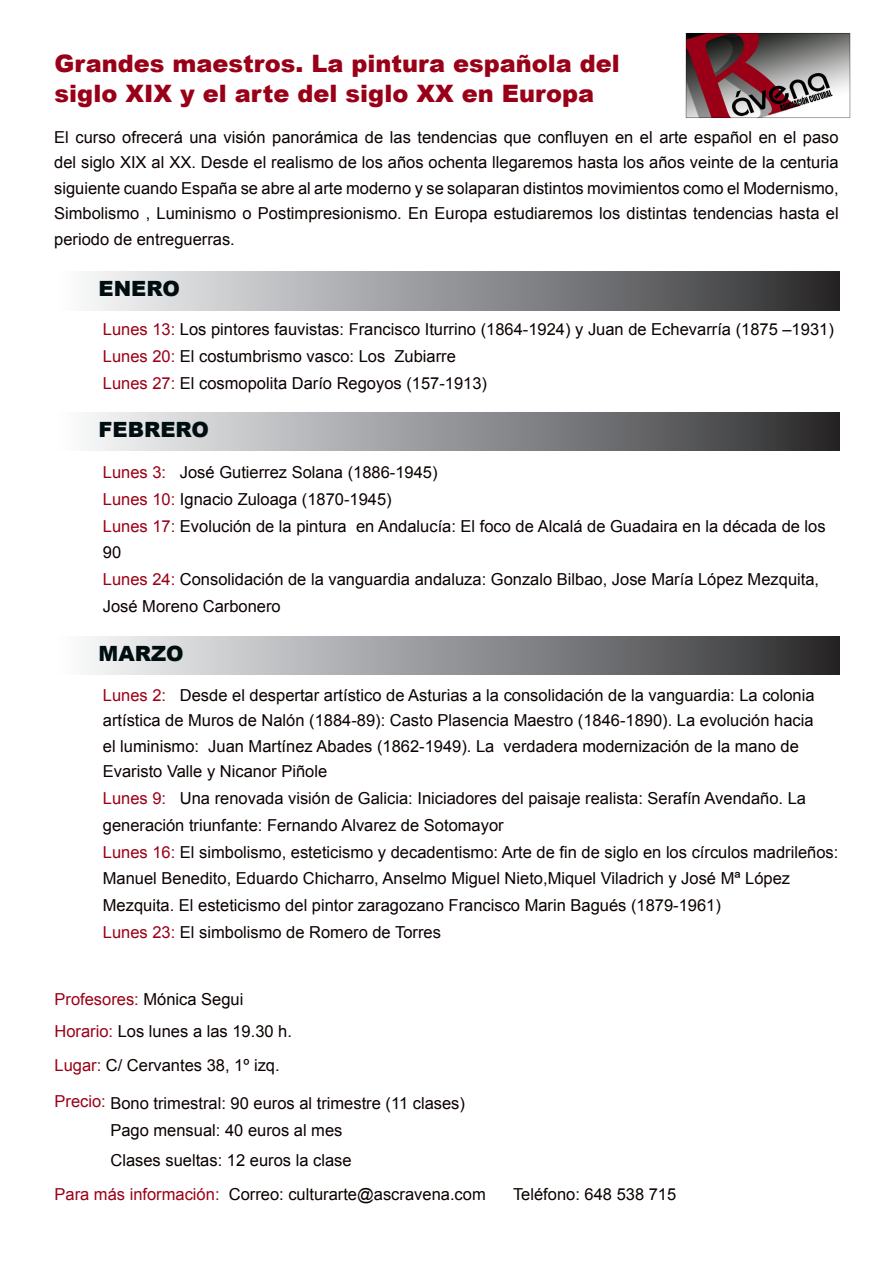
<style>
.page{position:relative;width:893px;height:1263px;background:#fff}
.page>*{position:absolute;margin:0;border:0;box-sizing:border-box;transform-origin:0 0}
.t1{font:900 24px/30px "Arial";color:#990017}
.t2{font:900 21px "Arial";color:#000e10}
.t3{font:16.5px/25.5px "Arial";color:#0c0101}
.t4{font:16.5px/25.5px "Arial";color:#0c0100;text-align:justify}
.t5{font:16.5px "Arial";color:#990017}
.s1{color:#990017}
.s2{color:#0c0101}
</style>
<div class="page">
<img style="left:685px;top:33px;width:166px;height:86px">
<div style="left:55px;top:272px;width:785px;height:38px;background:linear-gradient(to right,#fcfeff,#2d2d2f)"></div>
<div style="left:55px;top:412px;width:785px;height:38px;background:linear-gradient(to right,#fcfeff,#2d2d2f)"></div>
<div style="left:55px;top:636px;width:785px;height:39px;background:linear-gradient(to right,#fcfeff,#2d2d2f)"></div>
<p class="t1" style="left:55px;top:48px;width:567px">Grandes maestros. La pintura española del siglo XIX y el arte del siglo XX en Europa</p>
<p class="t4" style="left:54px;top:124px;width:786px">El curso ofrecerá una visión panorámica de las tendencias que confluyen en el arte español en el paso del siglo XIX al XX. Desde el realismo de los años ochenta llegaremos hasta los años veinte de la centuria siguiente cuando España se abre al arte moderno y se solaparan distintos movimientos como el Modernismo, Simbolismo , Luminismo o Postimpresionismo. En Europa estudiaremos los distintas tendencias hasta el periodo de entreguerras.</p>
<p class="t2" style="left:99px;top:274px;width:83px">ENERO</p>
<p class="t3" style="left:103px;top:317px;width:732px"><span class="s1">Lunes 13:</span> Los pintores fauvistas: Francisco Iturrino (1864-1924) y Juan de Echevarría (1875 –1931)</p>
<p class="t3" style="left:103px;top:344px;width:355px"><span class="s1">Lunes 20:</span> El costumbrismo vasco: Los Zubiarre</p>
<p class="t3" style="left:103px;top:371px;width:386px"><span class="s1">Lunes 27:</span> El cosmopolita Darío Regoyos (157-1913)</p>
<p class="t2" style="left:99px;top:414px;width:112px">FEBRERO</p>
<p class="t3" style="left:103px;top:460px;width:336px"><span class="s1">Lunes 3:</span> José Gutierrez Solana (1886-1945)</p>
<p class="t3" style="left:103px;top:487px;width:290px"><span class="s1">Lunes 10:</span> Ignacio Zuloaga (1870-1945)</p>
<p class="t3" style="left:103px;top:514px;width:724px"><span class="s1">Lunes 17:</span> Evolución de la pintura en Andalucía: El foco de Alcalá de Guadaira en la década de los<br>90</p>
<p class="t3" style="left:103px;top:566px;width:718px;line-height:27px"><span class="s1">Lunes 24:</span> Consolidación de la vanguardia andaluza: Gonzalo Bilbao, Jose María López Mezquita,<br>José Moreno Carbonero</p>
<p class="t2" style="left:99px;top:638px;width:87px">MARZO</p>
<p class="t3" style="left:103px;top:682px;width:713px"><span class="s1">Lunes 2:</span> Desde el despertar artístico de Asturias a la consolidación de la vanguardia: La colonia artística de Muros de Nalón (1884-89): Casto Plasencia Maestro (1846-1890). La evolución hacia el luminismo: Juan Martínez Abades (1862-1949). La verdadera modernización de la mano de Evaristo Valle y Nicanor Piñole</p>
<p class="t3" style="left:103px;top:785px;width:705px;line-height:27px"><span class="s1">Lunes 9:</span> Una renovada visión de Galicia: Iniciadores del paisaje realista: Serafín Avendaño. La generación triunfante: Fernando Alvarez de Sotomayor</p>
<p class="t3" style="left:103px;top:840px;width:737px"><span class="s1">Lunes 16:</span> El simbolismo, esteticismo y decadentismo: Arte de fin de siglo en los círculos madrileños:<br>Manuel Benedito, Eduardo Chicharro, Anselmo Miguel Nieto,Miquel Viladrich y José Mª López</p>
<p class="t3" style="left:103px;top:892px;width:620px">Mezquita. El esteticismo del pintor zaragozano Francisco Marin Bagués (1879-1961)</p>
<p class="t3" style="left:103px;top:919px;width:340px"><span class="s1">Lunes 23:</span> El simbolismo de Romero de Torres</p>
<p class="t5" style="left:55px;top:988px;width:190px">Profesores: <span class="s2">Mónica Segui</span></p>
<p class="t3" style="left:55px;top:1019px;width:239px"><span class="s1">Horario:</span> Los lunes a las 19.30 h.</p>
<p class="t3" style="left:55px;top:1053px;width:227px"><span class="s1">Lugar:</span> C/ Cervantes 38, 1º izq.</p>
<p class="t3" style="left:55px;top:1090px;width:412px"><span class="s1">Precio:</span> Bono trimestral: 90 euros al trimestre (11 clases)</p>
<p class="t3" style="left:110px;top:1117px;width:234px">Pago mensual: 40 euros al mes</p>
<p class="t3" style="left:110px;top:1147px;width:243px">Clases sueltas: 12 euros la clase</p>
<p class="t3" style="left:55px;top:1181px;width:433px"><span class="s1">Para más información:</span> Correo: culturarte@ascravena.com</p>
<p class="t3" style="left:513px;top:1181px;width:165px">Teléfono: 648 538 715</p>
</div>
